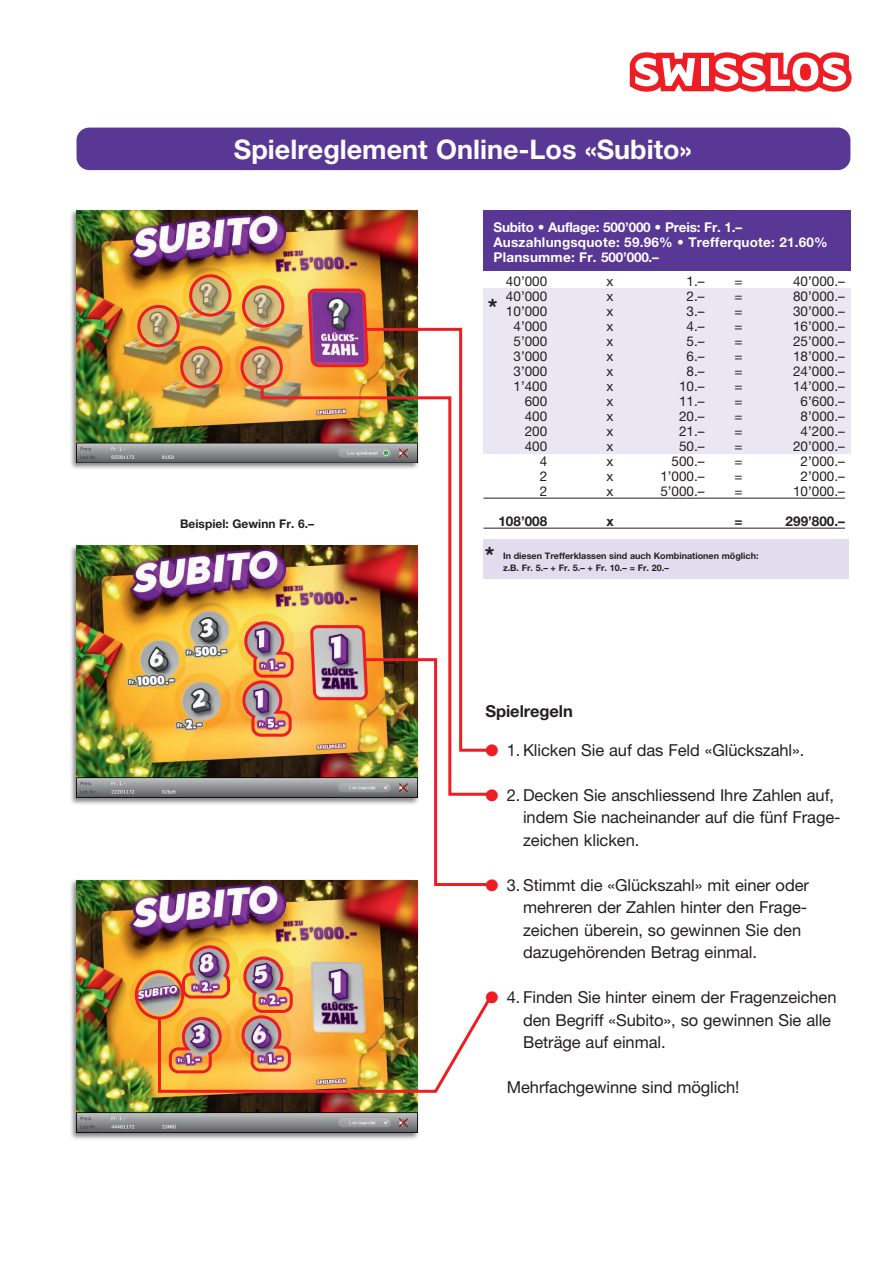
<style>
.page{position:relative;width:893px;height:1263px;background:#fff}
.page>*{position:absolute;margin:0;border:0;box-sizing:border-box;transform-origin:0 0}
.t1{font:700 27px "Helvetica Neue CE";color:#fff}
.t2{font:700 24px "Helvetica Neue CE";color:#231f20}
.t3{font:16.5px/22.5px "Helvetica Neue CE";letter-spacing:-.005em;color:#231f20}
.t4{font:700 16.5px "Helvetica Neue CE";letter-spacing:-.005em;color:#231f20}
.t5{font:13.5px "Helvetica Neue CE";color:#231f20}
.t6{font:700 13.5px/15px "Helvetica Neue CE";letter-spacing:.015em;color:#fff}
.t7{font:700 13.5px "Helvetica Neue CE";color:#231f20}
.t8{font:700 12px "Helvetica Neue CE";color:#231f20}
.t9{font:700 9px/12px "Helvetica Neue CE";color:#231f20}
.s1{color:#ee1d23}
</style>
<div class="page">
<div style="left:69px;top:544px;width:350px;height:262px;background:#231f20;opacity:.55"></div>
<img style="left:77px;top:545px;width:234px;height:253px">
<div style="left:483px;top:288px;width:367px;height:166px;background:#ebe7f2"></div>
<div style="left:69px;top:208px;width:350px;height:262px;background:#231f20;opacity:.55"></div>
<img style="left:77px;top:210px;width:341px;height:252px">
<div style="left:77px;top:128px;width:773px;height:42px;background:#593795;border-radius:13px"></div>
<hr style="left:483px;top:498px;width:362px;height:1px;background:#231f20">
<hr style="left:483px;top:528px;width:362px;height:1px;background:#231f20">
<div style="left:483px;top:210px;width:368px;height:61px;background:#593795"></div>
<div style="left:483px;top:539px;width:366px;height:40px;background:#e2ddee"></div>
<img style="left:362px;top:326px;width:133px;height:203px">
<img style="left:259px;top:384px;width:235px;height:413px">
<svg style="left:630px;top:52px;width:222px;height:40px"></svg>
<div style="left:69px;top:879px;width:350px;height:261px;background:#231f20;opacity:.55"></div>
<img style="left:77px;top:880px;width:341px;height:253px">
<img style="left:309px;top:287px;width:59px;height:82px">
<div style="left:189px;top:274px;width:43px;height:43px;border:3px solid #ee1d23;border-radius:50%"></div>
<div style="left:137px;top:305px;width:43px;height:42px;border:3px solid #ee1d23;border-radius:50%"></div>
<div style="left:242px;top:285px;width:42px;height:43px;border:3px solid #ee1d23;border-radius:50%"></div>
<div style="left:240px;top:346px;width:43px;height:42px;border:3px solid #ee1d23;border-radius:50%"></div>
<div style="left:180px;top:346px;width:42px;height:42px;border:3px solid #ee1d23;border-radius:50%"></div>
<img style="left:241px;top:620px;width:54px;height:118px">
<div style="left:135px;top:970px;width:49px;height:49px;border:3px solid #ee1d23;border-radius:50%"></div>
<img style="left:311px;top:624px;width:183px;height:268px">
<img style="left:156px;top:944px;width:336px;height:150px">
<h1 class="t1" style="left:234px;top:133px;width:459px">Spielreglement Online-Los «Subito»</h1>
<p class="t8" style="left:180px;top:517px;width:135px">Beispiel: Gewinn Fr. 6.–</p>
<p class="t6" style="left:493px;top:220px;width:336px">Subito • Auflage: 500’000 • Preis: Fr. 1.–<br>Auszahlungsquote: 59.96% • Trefferquote: 21.60%<br>Plansumme: Fr. 500’000.–</p>
<p class="t5" style="left:506px;top:273px;width:43px">40’000</p>
<p class="t5" style="left:606px;top:273px;width:8px">x</p>
<p class="t5" style="left:687px;top:273px;width:20px">1.–</p>
<p class="t5" style="left:735px;top:273px;width:10px">=</p>
<p class="t5" style="left:793px;top:273px;width:53px">40’000.–</p>
<p class="t5" style="left:506px;top:288px;width:43px">40’000</p>
<p class="t5" style="left:606px;top:288px;width:8px">x</p>
<p class="t5" style="left:687px;top:288px;width:20px">2.–</p>
<p class="t5" style="left:735px;top:288px;width:10px">=</p>
<p class="t5" style="left:793px;top:288px;width:53px">80’000.–</p>
<p class="t5" style="left:506px;top:303px;width:43px">10’000</p>
<p class="t5" style="left:606px;top:303px;width:8px">x</p>
<p class="t5" style="left:687px;top:303px;width:20px">3.–</p>
<p class="t5" style="left:735px;top:303px;width:10px">=</p>
<p class="t5" style="left:793px;top:303px;width:53px">30’000.–</p>
<p class="t5" style="left:513px;top:318px;width:35px">4’000</p>
<p class="t5" style="left:606px;top:318px;width:8px">x</p>
<p class="t5" style="left:687px;top:318px;width:20px">4.–</p>
<p class="t5" style="left:735px;top:318px;width:10px">=</p>
<p class="t5" style="left:793px;top:318px;width:53px">16’000.–</p>
<p class="t5" style="left:513px;top:333px;width:35px">5’000</p>
<p class="t5" style="left:606px;top:333px;width:8px">x</p>
<p class="t5" style="left:687px;top:333px;width:20px">5.–</p>
<p class="t5" style="left:735px;top:333px;width:10px">=</p>
<p class="t5" style="left:793px;top:333px;width:53px">25’000.–</p>
<p class="t5" style="left:513px;top:348px;width:35px">3’000</p>
<p class="t5" style="left:606px;top:348px;width:8px">x</p>
<p class="t5" style="left:687px;top:348px;width:20px">6.–</p>
<p class="t5" style="left:735px;top:348px;width:10px">=</p>
<p class="t5" style="left:793px;top:348px;width:53px">18’000.–</p>
<p class="t5" style="left:513px;top:363px;width:35px">3’000</p>
<p class="t5" style="left:606px;top:363px;width:8px">x</p>
<p class="t5" style="left:687px;top:363px;width:20px">8.–</p>
<p class="t5" style="left:735px;top:363px;width:10px">=</p>
<p class="t5" style="left:793px;top:363px;width:53px">24’000.–</p>
<p class="t5" style="left:513px;top:378px;width:35px">1’400</p>
<p class="t5" style="left:606px;top:378px;width:8px">x</p>
<p class="t5" style="left:679px;top:378px;width:27px">10.–</p>
<p class="t5" style="left:735px;top:378px;width:10px">=</p>
<p class="t5" style="left:793px;top:378px;width:53px">14’000.–</p>
<p class="t5" style="left:525px;top:393px;width:24px">600</p>
<p class="t5" style="left:606px;top:393px;width:8px">x</p>
<p class="t5" style="left:679px;top:393px;width:27px">11.–</p>
<p class="t5" style="left:735px;top:393px;width:10px">=</p>
<p class="t5" style="left:801px;top:393px;width:46px">6’600.–</p>
<p class="t5" style="left:525px;top:408px;width:24px">400</p>
<p class="t5" style="left:606px;top:408px;width:8px">x</p>
<p class="t5" style="left:679px;top:408px;width:27px">20.–</p>
<p class="t5" style="left:735px;top:408px;width:10px">=</p>
<p class="t5" style="left:801px;top:408px;width:46px">8’000.–</p>
<p class="t5" style="left:525px;top:423px;width:24px">200</p>
<p class="t5" style="left:606px;top:423px;width:8px">x</p>
<p class="t5" style="left:679px;top:423px;width:27px">21.–</p>
<p class="t5" style="left:735px;top:423px;width:10px">=</p>
<p class="t5" style="left:801px;top:423px;width:46px">4’200.–</p>
<p class="t5" style="left:525px;top:438px;width:24px">400</p>
<p class="t5" style="left:606px;top:438px;width:8px">x</p>
<p class="t5" style="left:679px;top:438px;width:27px">50.–</p>
<p class="t5" style="left:735px;top:438px;width:10px">=</p>
<p class="t5" style="left:793px;top:438px;width:53px">20’000.–</p>
<p class="t5" style="left:540px;top:453px;width:9px">4</p>
<p class="t5" style="left:606px;top:453px;width:8px">x</p>
<p class="t5" style="left:672px;top:453px;width:35px">500.–</p>
<p class="t5" style="left:735px;top:453px;width:10px">=</p>
<p class="t5" style="left:801px;top:453px;width:46px">2’000.–</p>
<p class="t5" style="left:540px;top:468px;width:9px">2</p>
<p class="t5" style="left:606px;top:468px;width:8px">x</p>
<p class="t5" style="left:660px;top:468px;width:46px">1’000.–</p>
<p class="t5" style="left:735px;top:468px;width:10px">=</p>
<p class="t5" style="left:801px;top:468px;width:46px">2’000.–</p>
<p class="t5" style="left:540px;top:483px;width:9px">2</p>
<p class="t5" style="left:606px;top:483px;width:8px">x</p>
<p class="t5" style="left:660px;top:483px;width:46px">5’000.–</p>
<p class="t5" style="left:735px;top:483px;width:10px">=</p>
<p class="t5" style="left:793px;top:483px;width:53px">10’000.–</p>
<p class="t7" style="left:498px;top:512px;width:50px">108’008</p>
<p class="t7" style="left:606px;top:512px;width:9px">x</p>
<p class="t7" style="left:735px;top:512px;width:10px">=</p>
<p class="t7" style="left:786px;top:512px;width:61px">299’800.–</p>
<h2 class="t2" style="left:488px;top:292px;width:11px">*</h2>
<h2 class="t2" style="left:485px;top:541px;width:11px">*</h2>
<p class="t9" style="left:503px;top:550px;width:257px">In diesen Trefferklassen sind auch Kombinationen möglich: z.B. Fr. 5.– + Fr. 5.– + Fr. 10.– = Fr. 20.–</p>
<p class="t4" style="left:485px;top:700px;width:89px">Spielregeln</p>
<p class="t3" style="left:485px;top:739px;width:320px"><span class="s1">●</span> 1. Klicken Sie auf das Feld «Glückszahl».</p>
<p class="t3" style="left:523px;top:784px;width:319px;text-indent:-38px"><span class="s1">●</span> 2. Decken Sie anschliessend Ihre Zahlen auf, indem Sie nacheinander auf die fünf Frage&shy;zeichen klicken.</p>
<p class="t3" style="left:523px;top:874px;width:287px;text-indent:-38px"><span class="s1">●</span> 3. Stimmt die «Glückszahl» mit einer oder mehreren der Zahlen hinter den Frage&shy;zeichen überein, so gewinnen Sie den dazugehörenden Betrag einmal.</p>
<p class="t3" style="left:523px;top:986px;width:315px;text-indent:-38px"><span class="s1">●</span> 4. Finden Sie hinter einem der Fragenzeichen den Begriff «Subito», so gewinnen Sie alle<br>Beträge auf einmal.</p>
<p class="t3" style="left:507px;top:1076px;width:234px">Mehrfachgewinne sind möglich!</p>
</div>
